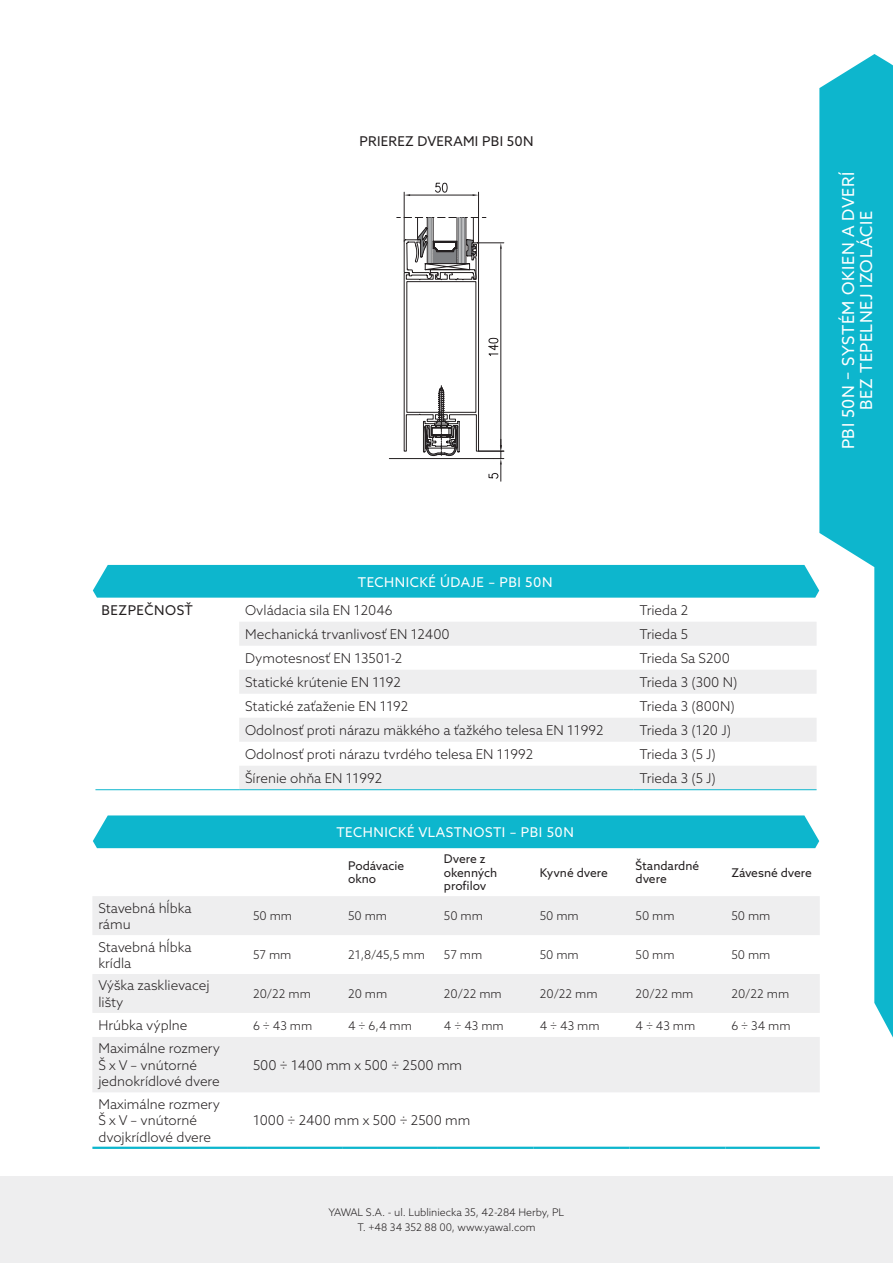
<style>
.page{position:relative;width:893px;height:1263px;background:#fff}
.page>*{position:absolute;margin:0;border:0;box-sizing:border-box;transform-origin:0 0}
.napis_na_belce{font:16.5px/18px "Azo Sans";letter-spacing:.035em;color:#fff;text-align:center}
.dane_techniczne{font:300 13.5px/16.5px "Azo Sans";color:#231f20}
.para__techniczne{font:13.5px "Azo Sans";letter-spacing:.04em;color:#fff}
.przekroje{font:13.5px "Azo Sans";letter-spacing:.02em;color:#231f20}
.energia_komfort_bezpieczenstwo{font:13.5px "Azo Sans";letter-spacing:.04em;color:#231f20}
.dane_techniczne-2{font:300 12px "Azo Sans";color:#231f20}
.dane_techniczne_bold_XS{font:12px/13.5px "Azo Sans";color:#231f20}
.t1{font:300 10.5px/15px "Azo Sans";color:#231f20;text-align:center}
</style>
<div class="page">
<div style="left:0;top:1176px;width:893px;height:87px;background:#eeeeef"></div>
<svg style="left:819px;top:54px;width:74px;height:984px;fill:#0db6cd"></svg>
<svg style="left:239px;top:622px;width:578px;height:167px;fill:#eeeeef"></svg>
<hr style="left:95px;top:789px;width:144px;height:1px;background:#0db6cd">
<hr style="left:239px;top:789px;width:394px;height:1px;background:#0db6cd">
<hr style="left:633px;top:789px;width:184px;height:1px;background:#0db6cd">
<div style="left:93px;top:565px;width:726px;height:33px;background:#0db6cd"></div>
<div style="left:93px;top:815px;width:726px;height:33px;background:#0db6cd"></div>
<svg style="left:92px;top:896px;width:728px;height:196px;fill:#eeeeef"></svg>
<hr style="left:92px;top:1147px;width:155px;height:2px;background:#0db6cd">
<hr style="left:247px;top:1147px;width:95px;height:2px;background:#0db6cd">
<hr style="left:342px;top:1147px;width:96px;height:2px;background:#0db6cd">
<hr style="left:438px;top:1147px;width:96px;height:2px;background:#0db6cd">
<hr style="left:534px;top:1147px;width:96px;height:2px;background:#0db6cd">
<hr style="left:630px;top:1147px;width:95px;height:2px;background:#0db6cd">
<hr style="left:725px;top:1147px;width:95px;height:2px;background:#0db6cd">
<svg style="left:389px;top:182px;width:115px;height:299px"></svg>
<p class="przekroje" style="left:359px;top:132px;width:176px">PRIEREZ DVERAMI PBI 50N</p>
<p class="napis_na_belce" style="left:839px;top:449px;width:279px;rotate:-90deg">PBI 50N – SYSTÉM OKIEN A DVERÍ<br>BEZ TEPELNEJ IZOLÁCIE</p>
<p class="para__techniczne" style="left:358px;top:573px;width:196px">TECHNICKÉ ÚDAJE – PBI 50N</p>
<p class="energia_komfort_bezpieczenstwo" style="left:101px;top:601px;width:93px">BEZPEČNOSŤ</p>
<p class="dane_techniczne" style="left:245px;top:602px;width:149px">Ovládacia sila EN 12046</p>
<p class="dane_techniczne" style="left:639px;top:602px;width:50px">Trieda 2</p>
<p class="dane_techniczne" style="left:245px;top:626px;width:206px">Mechanická trvanlivosť EN 12400</p>
<p class="dane_techniczne" style="left:639px;top:626px;width:50px">Trieda 5</p>
<p class="dane_techniczne" style="left:245px;top:650px;width:159px">Dymotesnosť EN 13501-2</p>
<p class="dane_techniczne" style="left:639px;top:650px;width:92px">Trieda Sa S200</p>
<p class="dane_techniczne" style="left:245px;top:674px;width:157px">Statické krútenie EN 1192</p>
<p class="dane_techniczne" style="left:639px;top:674px;width:100px">Trieda 3 (300 N)</p>
<p class="dane_techniczne" style="left:245px;top:698px;width:165px">Statické zaťaženie EN 1192</p>
<p class="dane_techniczne" style="left:639px;top:698px;width:97px">Trieda 3 (800N)</p>
<p class="dane_techniczne" style="left:245px;top:722px;width:360px">Odolnosť proti nárazu mäkkého a ťažkého telesa EN 11992</p>
<p class="dane_techniczne" style="left:639px;top:722px;width:93px">Trieda 3 (120 J)</p>
<p class="dane_techniczne" style="left:245px;top:746px;width:290px">Odolnosť proti nárazu tvrdého telesa EN 11992</p>
<p class="dane_techniczne" style="left:639px;top:746px;width:78px">Trieda 3 (5 J)</p>
<p class="dane_techniczne" style="left:245px;top:770px;width:139px">Šírenie ohňa EN 11992</p>
<p class="dane_techniczne" style="left:639px;top:770px;width:78px">Trieda 3 (5 J)</p>
<p class="dane_techniczne" style="left:98px;top:899px;width:95px">Stavebná hĺbka rámu</p>
<p class="dane_techniczne" style="left:98px;top:938px;width:95px">Stavebná hĺbka krídla</p>
<p class="para__techniczne" style="left:336px;top:823px;width:239px">TECHNICKÉ VLASTNOSTI – PBI 50N</p>
<p class="dane_techniczne_bold_XS" style="left:348px;top:859px;width:58px">Podávacie okno</p>
<p class="dane_techniczne_bold_XS" style="left:444px;top:852px;width:55px">Dvere z okenných profilov</p>
<p class="dane_techniczne_bold_XS" style="left:540px;top:865px;width:70px">Kyvné dvere</p>
<p class="dane_techniczne_bold_XS" style="left:636px;top:859px;width:65px">Štandardné dvere</p>
<p class="dane_techniczne_bold_XS" style="left:731px;top:865px;width:82px">Závesné dvere</p>
<p class="dane_techniczne-2" style="left:253px;top:908px;width:41px">50 mm</p>
<p class="dane_techniczne-2" style="left:348px;top:908px;width:41px">50 mm</p>
<p class="dane_techniczne-2" style="left:444px;top:908px;width:41px">50 mm</p>
<p class="dane_techniczne-2" style="left:540px;top:908px;width:41px">50 mm</p>
<p class="dane_techniczne-2" style="left:636px;top:908px;width:41px">50 mm</p>
<p class="dane_techniczne-2" style="left:731px;top:908px;width:41px">50 mm</p>
<p class="dane_techniczne-2" style="left:253px;top:947px;width:40px">57 mm</p>
<p class="dane_techniczne-2" style="left:348px;top:947px;width:78px">21,8/45,5 mm</p>
<p class="dane_techniczne-2" style="left:444px;top:947px;width:40px">57 mm</p>
<p class="dane_techniczne-2" style="left:540px;top:947px;width:41px">50 mm</p>
<p class="dane_techniczne-2" style="left:636px;top:947px;width:41px">50 mm</p>
<p class="dane_techniczne-2" style="left:731px;top:947px;width:41px">50 mm</p>
<p class="dane_techniczne" style="left:98px;top:977px;width:113px">Výška zasklievacej lišty</p>
<p class="dane_techniczne-2" style="left:253px;top:986px;width:59px">20/22 mm</p>
<p class="dane_techniczne-2" style="left:348px;top:986px;width:41px">20 mm</p>
<p class="dane_techniczne-2" style="left:444px;top:986px;width:59px">20/22 mm</p>
<p class="dane_techniczne-2" style="left:540px;top:986px;width:59px">20/22 mm</p>
<p class="dane_techniczne-2" style="left:636px;top:986px;width:59px">20/22 mm</p>
<p class="dane_techniczne-2" style="left:731px;top:986px;width:59px">20/22 mm</p>
<p class="dane_techniczne" style="left:98px;top:1017px;width:91px">Hrúbka výplne</p>
<p class="dane_techniczne-2" style="left:253px;top:1017px;width:61px">6 ÷ 43 mm</p>
<p class="dane_techniczne-2" style="left:348px;top:1017px;width:65px">4 ÷ 6,4 mm</p>
<p class="dane_techniczne-2" style="left:444px;top:1017px;width:61px">4 ÷ 43 mm</p>
<p class="dane_techniczne-2" style="left:540px;top:1017px;width:61px">4 ÷ 43 mm</p>
<p class="dane_techniczne-2" style="left:636px;top:1017px;width:61px">4 ÷ 43 mm</p>
<p class="dane_techniczne-2" style="left:731px;top:1017px;width:61px">6 ÷ 34 mm</p>
<p class="dane_techniczne" style="left:98px;top:1040px;width:123px">Maximálne rozmery<br>Š x V – vnútorné jednokrídlové dvere</p>
<p class="dane_techniczne" style="left:253px;top:1057px;width:211px">500 ÷ 1400 mm x 500 ÷ 2500 mm</p>
<p class="dane_techniczne" style="left:98px;top:1095px;width:123px">Maximálne rozmery<br>Š x V – vnútorné dvojkrídlové dvere</p>
<p class="dane_techniczne" style="left:253px;top:1112px;width:219px">1000 ÷ 2400 mm x 500 ÷ 2500 mm</p>
<p class="t1" style="left:329px;top:1205px;width:237px">YAWAL S.A. - ul. Lubliniecka 35, 42-284 Herby, PL<br>T. +48 34 352 88 00, www.yawal.com</p>
</div>
